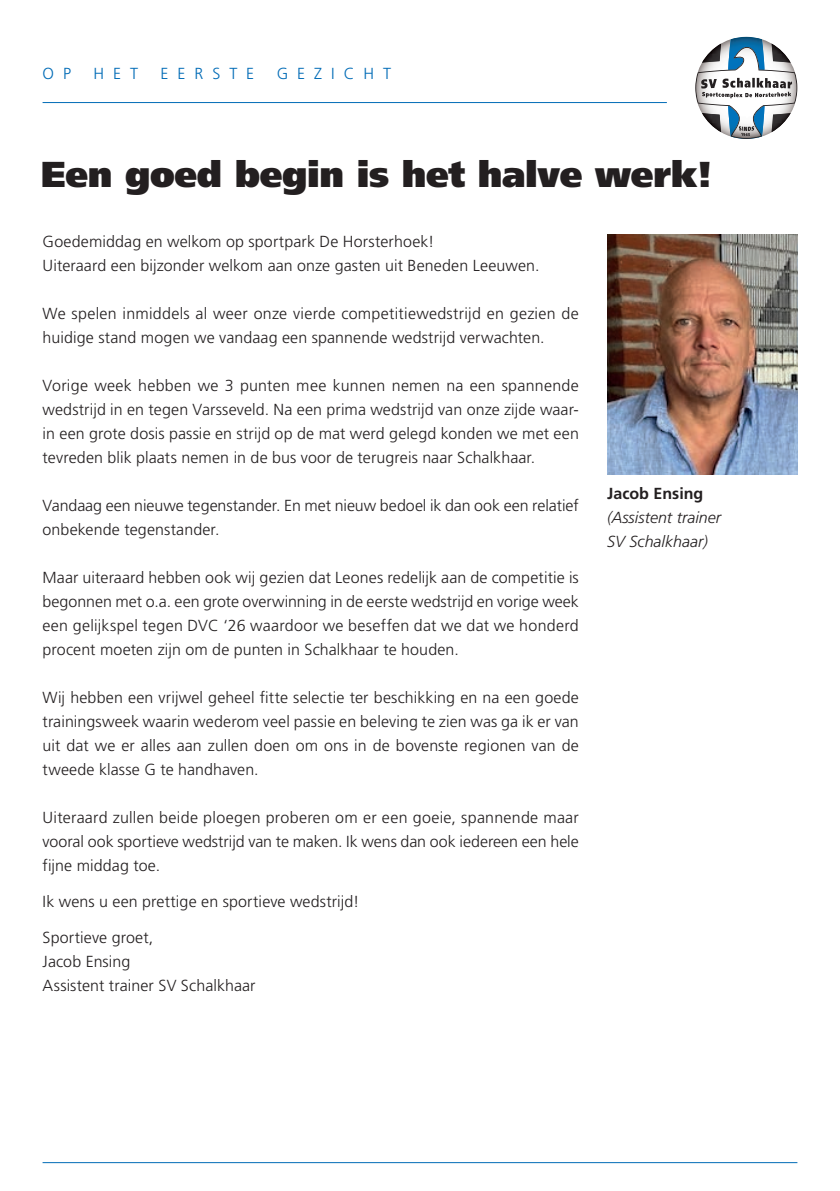
<style>
.page{position:relative;width:840px;height:1191px;background:#fff}
.page>*{position:absolute;margin:0;border:0;box-sizing:border-box;transform-origin:0 0}
.t1{font:900 36px "Frutiger LT Std";letter-spacing:-.01em;color:#231f20}
.t2{font:300 16px/24px "Frutiger LT Std";letter-spacing:.005em;color:#231f20}
.t3{font:italic 300 16px/24px "Frutiger LT Std";color:#231f20}
.t4{font:300 16px "Frutiger LT Std";letter-spacing:.56em;color:#006bb6}
.t5{font:700 16px "Frutiger LT Std";color:#231f20}
</style>
<div class="page">
<hr style="left:43px;top:102px;width:623px;height:1px;background:#006bb6">
<svg style="left:695px;top:37px;width:102px;height:102px"></svg>
<hr style="left:43px;top:1162px;width:754px;height:1px;background:#006bb6">
<img style="left:607px;top:235px;width:190px;height:240px">
<p class="t4" style="left:43px;top:64px;width:30px">O P</p>
<p class="t4" style="left:93px;top:64px;width:46px">HET</p>
<p class="t4" style="left:160px;top:64px;width:95px">EERSTE</p>
<p class="t4" style="left:276px;top:64px;width:116px">GEZICHT</p>
<h1 class="t1" style="left:41px;top:152px;width:672px">Een goed begin is het halve werk!</h1>
<p class="t2" style="left:43px;top:229px;width:498px">Goedemiddag en welkom op sportpark De Horsterhoek!<br>Uiteraard een bijzonder welkom aan onze gasten uit Beneden Leeuwen.</p>
<p class="t2" style="left:43px;top:301px;width:537px">We spelen inmiddels al weer onze vierde competitiewedstrijd en gezien de huidige stand mogen we vandaag een spannende wedstrijd verwachten.</p>
<p class="t2" style="left:43px;top:373px;width:537px;text-align:justify">Vorige week hebben we 3 punten mee kunnen nemen na een spannende wedstrijd in en tegen Varsseveld. Na een prima wedstrijd van onze zijde waar&shy;in een grote dosis passie en strijd op de mat werd gelegd konden we met een tevreden blik plaats nemen in de bus voor de terugreis naar Schalkhaar.</p>
<p class="t2" style="left:43px;top:493px;width:537px">Vandaag een nieuwe tegenstander. En met nieuw bedoel ik dan ook een relatief onbekende tegenstander.</p>
<p class="t2" style="left:43px;top:565px;width:537px;text-align:justify">Maar uiteraard hebben ook wij gezien dat Leones redelijk aan de competitie is begonnen met o.a. een grote overwinning in de eerste wedstrijd en vorige week een gelijkspel tegen DVC ‘26 waardoor we beseffen dat we dat we honderd procent moeten zijn om de punten in Schalkhaar te houden.</p>
<p class="t2" style="left:43px;top:685px;width:537px;text-align:justify">Wij hebben een vrijwel geheel fitte selectie ter beschikking en na een goede trainingsweek waarin wederom veel passie en beleving te zien was ga ik er van uit dat we er alles aan zullen doen om ons in de bovenste regionen van de tweede klasse G te handhaven.</p>
<p class="t2" style="left:43px;top:805px;width:537px;text-align:justify">Uiteraard zullen beide ploegen proberen om er een goeie, spannende maar vooral ook sportieve wedstrijd van te maken. Ik wens dan ook iedereen een hele fijne middag toe.</p>
<p class="t2" style="left:43px;top:889px;width:318px">Ik wens u een prettige en sportieve wedstrijd!</p>
<p class="t2" style="left:43px;top:925px;width:214px">Sportieve groet,<br>Jacob Ensing<br>Assistent trainer SV Schalkhaar</p>
<p class="t5" style="left:607px;top:484px;width:97px">Jacob Ensing</p>
<p class="t3" style="left:607px;top:505px;width:115px">(Assistent trainer<br>SV Schalkhaar)</p>
</div>
